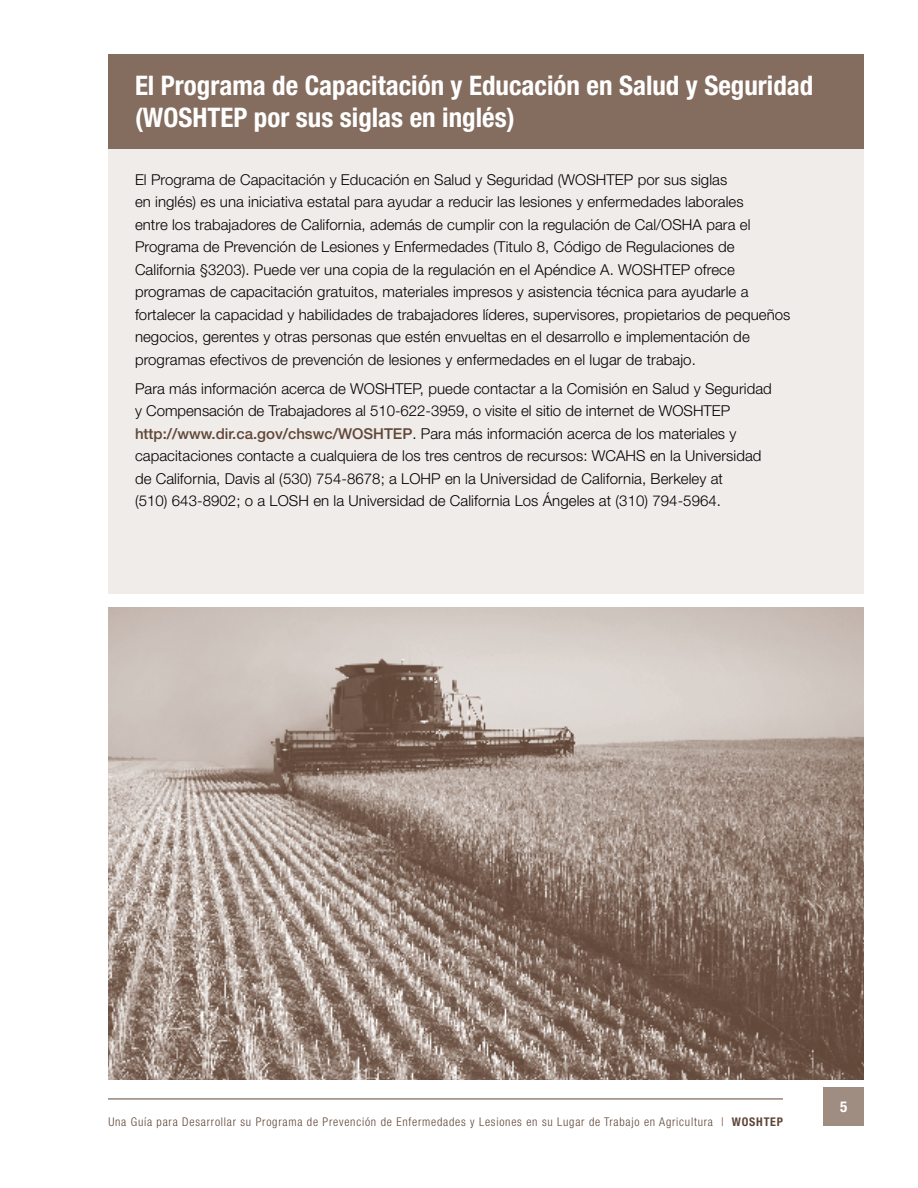
<style>
.page{position:relative;width:918px;height:1188px;background:#fff}
.page>*{position:absolute;margin:0;border:0;box-sizing:border-box;transform-origin:0 0}
.t1{font:700 condensed 27px/32.4px "Helvetica Neue LT Std";color:#fff}
.t2{font:300 15px/22.5px "Helvetica Neue LT Std";letter-spacing:.005em;color:#000}
.t3{font:700 condensed 15px "Helvetica Neue LT Std";color:#fff}
.t4{font:300 condensed 12px "Helvetica Neue LT Std";letter-spacing:.065em;color:#604637}
.s1{font-weight:500;color:#604637}
.s2{font-weight:700}
</style>
<div class="page">
<div style="left:824px;top:1087px;width:40px;height:39px;background:#a08d82"></div>
<hr style="left:108px;top:1099px;width:675px;height:1px;background:#604637">
<div style="left:108px;top:147px;width:756px;height:447px;background:#efece9"></div>
<img style="left:108px;top:608px;width:756px;height:472px">
<div style="left:108px;top:54px;width:756px;height:94px;background:#846d5f"></div>
<h2 class="t1" style="left:135px;top:69px;width:680px">El Programa de Capacitación y Educación en Salud y Seguridad (WOSHTEP por sus siglas en inglés)</h2>
<p class="t2" style="left:135px;top:168px;width:657px">El Programa de Capacitación y Educación en Salud y Seguridad (WOSHTEP por sus siglas<br>en inglés) es una iniciativa estatal para ayudar a reducir las lesiones y enfermedades laborales<br>entre los trabajadores de California, además de cumplir con la regulación de Cal/OSHA para el Programa de Prevención de Lesiones y Enfermedades (Titulo 8, Código de Regulaciones de California §3203). Puede ver una copia de la regulación en el Apéndice A. WOSHTEP ofrece programas de capacitación gratuitos, materiales impresos y asistencia técnica para ayudarle a fortalecer la capacidad y habilidades de trabajadores líderes, supervisores, propietarios de pequeños negocios, gerentes y otras personas que estén envueltas en el desarrollo e implementación de programas efectivos de prevención de lesiones y enfermedades en el lugar de trabajo.</p>
<p class="t2" style="left:135px;top:377px;width:638px">Para más información acerca de WOSHTEP, puede contactar a la Comisión en Salud y Seguridad y Compensación de Trabajadores al 510-622-3959, o visite el sitio de internet de WOSHTEP <span class="s1">http://www.dir.ca.gov/chswc/WOSHTEP</span>. Para más información acerca de los materiales y capacitaciones contacte a cualquiera de los tres centros de recursos: WCAHS en la Universidad de California, Davis al (530) 754-8678; a LOHP en la Universidad de California, Berkeley at<br>(510) 643-8902; o a LOSH en la Universidad de California Los Ángeles at (310) 794-5964.</p>
<p class="t4" style="left:108px;top:1115px;width:676px">Una Guía para Desarrollar su Programa de Prevención de Enfermedades y Lesiones en su Lugar de Trabajo en Agricultura | <span class="s2">WOSHTEP</span></p>
<p class="t3" style="left:840px;top:1097px;width:9px">5</p>
</div>
